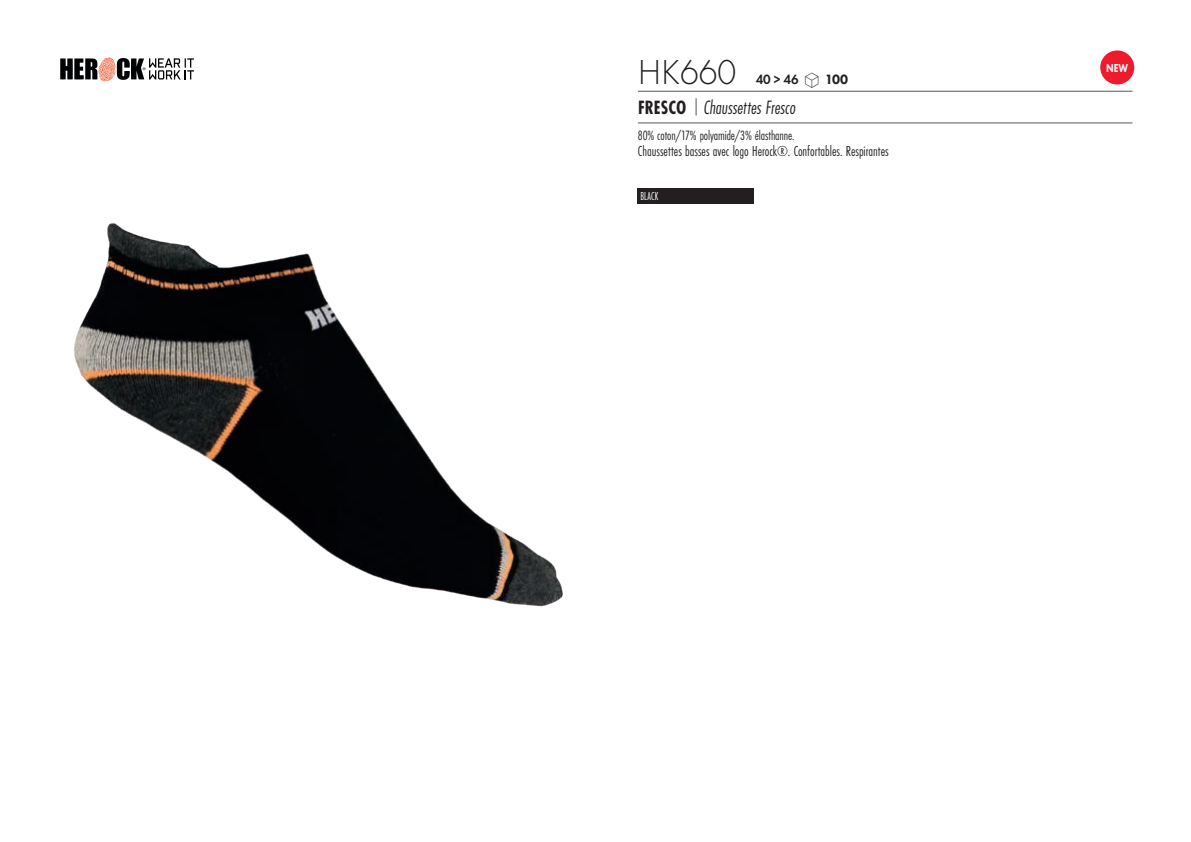
<style>
.page{position:relative;width:1191px;height:842px;background:#fff}
.page>*{position:absolute;margin:0;border:0;box-sizing:border-box;transform-origin:0 0}
.t1{font:300 36px "Futura PT";letter-spacing:.005em;color:#231f20;scale:.95 1}
.t2{font:italic 20px "Futura PT Cond";color:#231f20;scale:.95 1}
.t3{font:15px "Futura PT Cond";color:#231f20;scale:.95 1}
.t4{font:14px "Futura PT Cond";letter-spacing:-.005em;color:#231f20;scale:.95 1}
.t5{font:600 14px "Futura PT";color:#231f20;scale:.95 1}
.t6{font:12px "Futura PT Cond";letter-spacing:.01em;color:#fff;scale:.9 1}
.t7{font:800 12px "Futura PT";color:#fff;scale:.8 1}
.s1{font-family:"Linotype Shapeshifter";font-weight:400;font-size:20px}
.s2{font-weight:800}
.s3{font-weight:700;font-style:normal}
.s4{font-family:"DIN Pro";font-weight:300;font-style:normal;font-stretch:condensed}
</style>
<div class="page">
<img style="left:74px;top:223px;width:489px;height:384px">
<svg style="left:60px;top:57px;width:134px;height:24px"></svg>
<hr style="left:638px;top:91px;width:494px;height:1px;background:#57585a">
<hr style="left:638px;top:123px;width:494px;height:1px;background:#57585a">
<div style="left:1100px;top:50px;width:34px;height:34px;background:#ee1b2d;border-radius:50%"></div>
<div style="left:637px;top:188px;width:116px;height:16px;background:#231f20"></div>
<h1 class="t1" style="left:638px;top:52px;width:105px">HK660</h1>
<p class="t5" style="left:755px;top:71px;width:99px">40 &gt; 46 <span class="s1">S</span> <span class="s2">100</span></p>
<h2 class="t2" style="left:638px;top:96px;width:168px"><span class="s3">FRESCO</span> <span class="s4">|</span> Chaussettes Fresco</h2>
<p class="t4" style="left:638px;top:127px;width:166px">80% coton/17% polyamide/3% élasthanne.</p>
<p class="t3" style="left:638px;top:142px;width:265px">Chaussettes basses avec logo Herock®. Confortables. Respirantes</p>
<p class="t6" style="left:640px;top:189px;width:21px">BLACK</p>
<p class="t7" style="left:1106px;top:61px;width:29px">NEW</p>
</div>
